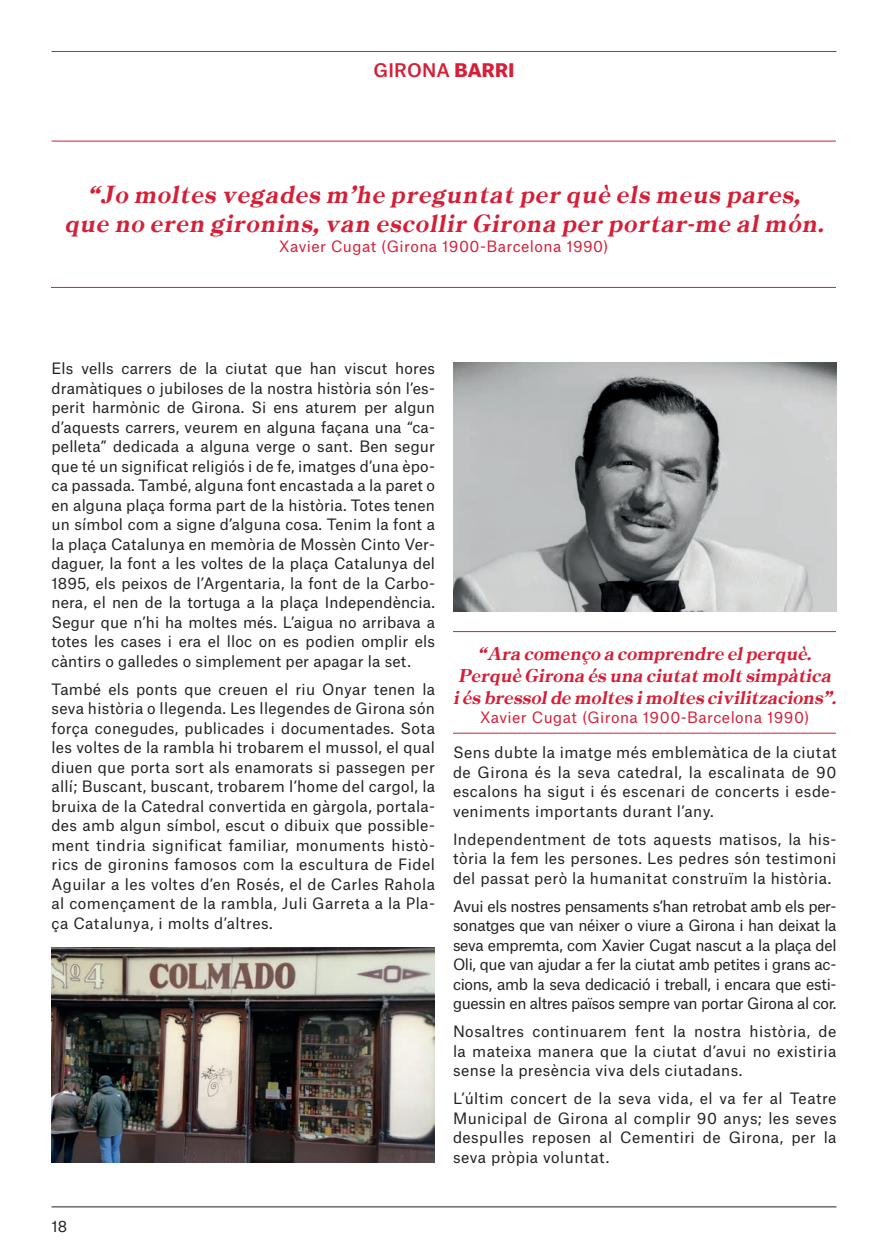
<style>
.page{position:relative;width:888px;height:1258px;background:#fff}
.page>*{position:absolute;margin:0;border:0;box-sizing:border-box;transform-origin:0 0}
.t1{font:italic 24px/28.8px "Century Oldstyle ICG Bold";color:#d61e37;text-align:center}
.t2{font:italic 18px/21.6px "Century Oldstyle ICG Bold";color:#d61e37;text-align:center}
.t3{font:500 18px "Atlas Grotesk";letter-spacing:.01em;color:#d61e37}
.texto_corrido{font:15px/19.5px "Atlas Grotesk";letter-spacing:.03em;color:#231f20;text-align:justify}
.texto_corrido-2{font:15px "Atlas Grotesk";letter-spacing:.03em;color:#d61e37}
.s1{font-weight:900}
</style>
<div class="page">
<hr style="left:51px;top:51px;width:785px;height:1px;background:#d1232a">
<hr style="left:51px;top:1206px;width:785px;height:1px;background:#231f20">
<hr style="left:52px;top:141px;width:784px;height:1px;background:#d61e37">
<hr style="left:51px;top:287px;width:785px;height:1px;background:#d61e37">
<img style="left:51px;top:947px;width:383px;height:216px">
<img style="left:453px;top:362px;width:383px;height:250px">
<hr style="left:453px;top:733px;width:383px;height:1px;background:#d61e37">
<hr style="left:453px;top:631px;width:383px;height:1px;background:#d61e37">
<p class="t3" style="left:374px;top:55px;width:142px">GIRONA <span class="s1">BARRI</span></p>
<p class="t1" style="left:64px;top:180px;width:766px">“Jo moltes vegades m’he preguntat per què els meus pares, que no eren gironins,van escollir Girona per portar-me almón.</p>
<p class="texto_corrido-2" style="left:279px;top:234px;width:331px">Xavier Cugat (Girona 1900-Barcelona 1990)</p>
<p class="texto_corrido" style="left:51px;top:357px;width:385px">Els vells carrers de la ciutat que han viscut hores dramàtiques o jubiloses de la nostra història són l’es&shy;perit harmònic de Girona. Si ens aturem per algun d’aquests carrers, veurem en alguna façana una “ca&shy;pelleta” dedicada a alguna verge o sant. Ben segur que té un significat religiós i de fe, imatges d’una èpo&shy;ca passada. També, alguna font encastada a la paret o en alguna plaça forma part de la història. Totes tenen un símbol com a signe d’alguna cosa. Tenim la font a la plaça Catalunya en memòria de Mossèn Cinto Ver&shy;daguer, la font a les voltes de la plaça Catalunya del 1895, els peixos de l’Argentaria, la font de la Carbo&shy;nera, el nen de la tortuga a la plaça Independència.<br>Segur que n’hi ha moltes més. L’aigua no arribava a totes les cases i era el lloc on es podien omplir els càntirs o galledes o simplement per apagar la set.</p>
<p class="texto_corrido" style="left:51px;top:678px;width:385px">També els ponts que creuen el riu Onyar tenen la seva història o llegenda. Les llegendes de Girona són força conegudes, publicades i documentades. Sota les voltes de la rambla hi trobarem el mussol, el qual diuen que porta sort als enamorats si passegen per allí; Buscant, buscant, trobarem l’home del cargol, la bruixa de la Catedral convertida en gàrgola, portala&shy;des amb algun símbol, escut o dibuix que possible&shy;ment tindria significat familiar, monuments histò&shy;rics de gironins famosos com la escultura de Fidel Aguilar a les voltes d’en Rosés, el de Carles Rahola al començament de la rambla, Juli Garreta a la Pla&shy;ça Catalunya, i molts d’altres.</p>
<p class="t2" style="left:453px;top:642px;width:389px">“Ara començo a comprendre elperquè.<br>Perquè Girona és una ciutat molt simpàtica iés bressolde moltes imoltes civilitzacions”.</p>
<p class="texto_corrido-2" style="left:480px;top:705px;width:331px">Xavier Cugat (Girona 1900-Barcelona 1990)</p>
<p class="texto_corrido" style="left:453px;top:741px;width:385px">Sens dubte la imatge més emblemàtica de la ciutat de Girona és la seva catedral, la escalinata de 90 escalons ha sigut i és escenari de concerts i esde&shy;veniments importants durant l’any.</p>
<p class="texto_corrido" style="left:453px;top:827px;width:385px">Independentment de tots aquests matisos, la his&shy;tòria la fem les persones. Les pedres són testimoni del passat però la humanitat construïm la història.</p>
<p class="texto_corrido" style="left:453px;top:894px;width:385px">Avui els nostres pensaments s’han retrobat amb els per&shy;sonatges que van néixer o viure a Girona i han deixat la seva empremta, com Xavier Cugat nascut a la plaça del Oli, que van ajudar a fer la ciutat amb petites i grans ac&shy;cions, amb la seva dedicació i treball, i encara que esti&shy;guessin en altres països sempre van portar Girona al cor.</p>
<p class="texto_corrido" style="left:453px;top:1020px;width:385px">Nosaltres continuarem fent la nostra història, de la mateixa manera que la ciutat d’avui no existiria sense la presència viva dels ciutadans.</p>
<p class="texto_corrido" style="left:453px;top:1087px;width:385px">L’últim concert de la seva vida, el va fer al Teatre Municipal de Girona al complir 90 anys; les seves despulles reposen al Cementiri de Girona, per la seva pròpia voluntat.</p>
<p class="texto_corrido" style="left:51px;top:1214px;width:17px">18</p>
</div>
